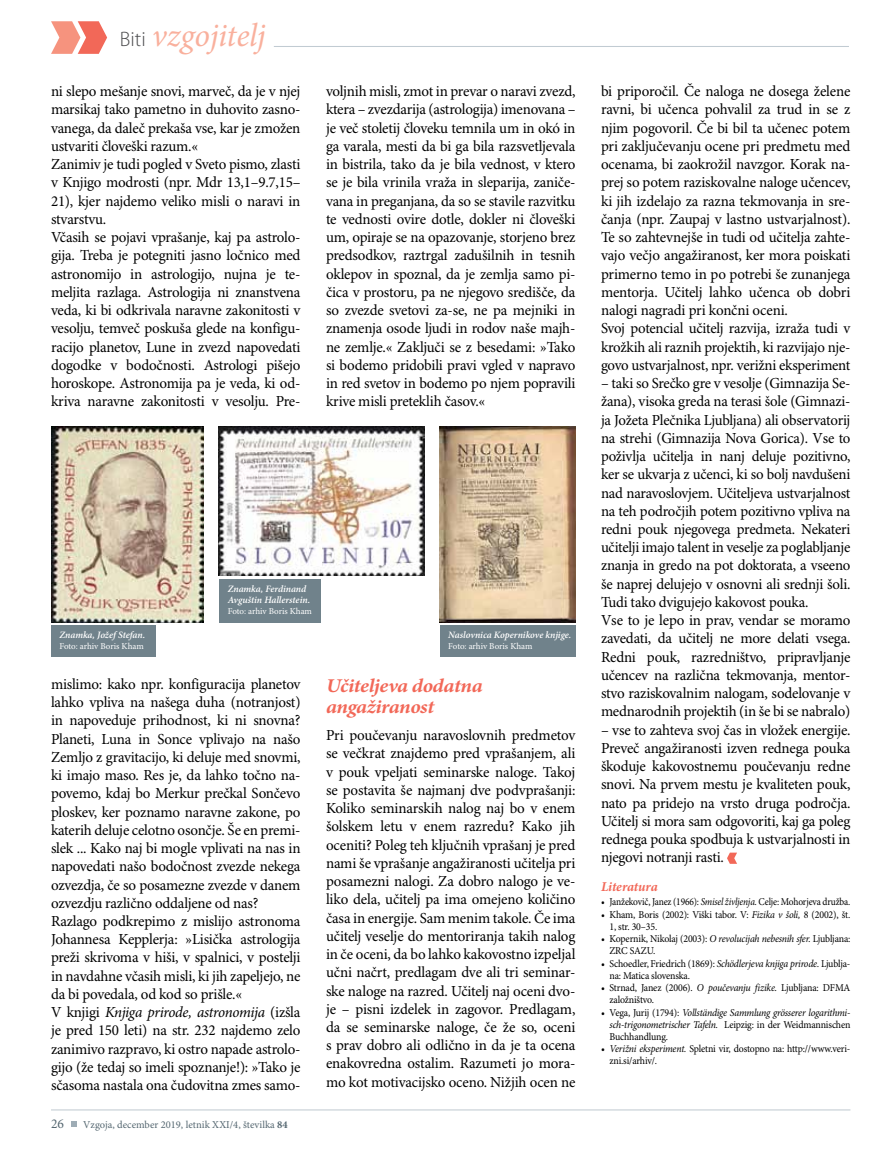
<style>
.page{position:relative;width:893px;height:1149px;background:#fff}
.page>*{position:absolute;margin:0;border:0;box-sizing:border-box;transform-origin:0 0}
.t1{font:italic 33px "Minion Pro";letter-spacing:-.01em;color:#f9b09d}
.t2{font:italic 700 19.5px/21.5px "Minion Pro";letter-spacing:-.02em;color:#f26858;scale:1.08 1}
.t3{font:15.3px/18.1px "Minion Pro";letter-spacing:-.015em;color:#000}
.t4{font:italic 700 13.5px "Minion Pro";letter-spacing:-.01em;color:#f26858}
.t5{font:13.5px "Minion Pro";color:#546670}
.t6{font:10.5px/12px "Minion Pro";letter-spacing:-.015em;color:#000;scale:.94 1}
.t7{font:italic 10.5px/12px "Minion Pro";letter-spacing:-.025em;color:#000;text-align:justify;scale:.94 1}
.t8{font:10.5px "Minion Pro";letter-spacing:-.015em;color:#000;scale:.9 1}
.t9{font:10.5px "Minion Pro";color:#546670}
.t10{font:italic 600 9.75px/10.8px "Minion Pro";letter-spacing:-.01em;color:#fff}
.t11{font:9px "Minion Pro";letter-spacing:-.005em;color:#fff}
.s1{font-family:"Myriad Pro";font-weight:300;font-style:normal;font-size:21px;color:#4d4d4f}
.s2{font-style:italic}
.s3{font-style:normal}
.s4{font-weight:700}
</style>
<div class="page">
<svg style="left:51px;top:21px;width:56px;height:33px"></svg>
<hr style="left:274px;top:46px;width:575px;height:1px;background:#c1cbd2">
<svg style="left:71px;top:1121px;width:5px;height:4px"></svg>
<hr style="left:51px;top:1108px;width:799px;height:2px;background:#c1cbd2">
<img style="left:51px;top:426px;width:153px;height:196px">
<img style="left:219px;top:426px;width:206px;height:149px">
<img style="left:440px;top:426px;width:135px;height:196px">
<svg style="left:727px;top:852px;width:10px;height:11px"></svg>
<div style="left:51px;top:624px;width:104px;height:32px;background:#70828b"></div>
<div style="left:440px;top:624px;width:135px;height:32px;background:#70828b"></div>
<div style="left:219px;top:579px;width:102px;height:43px;background:#70828b"></div>
<h1 class="t1" style="left:120px;top:13px;width:147px"><span class="s1">Biti</span> vzgojitelj</h1>
<p class="t3" style="left:51px;top:83px;width:251px">ni slepo mešanje snovi, marveč, da je v njej marsikaj tako pametno in duhovito zasno&shy;vanega, da daleč prekaša vse, kar je zmožen ustvariti človeški razum.«<br>Zanimiv je tudi pogled v Sveto pismo, zlasti v Knjigo modrosti (npr. Mdr 13,1–9.7,15– 21), kjer najdemo veliko misli o naravi in stvarstvu.<br>Včasih se pojavi vprašanje, kaj pa astrolo&shy;gija. Treba je potegniti jasno ločnico med astronomijo in astrologijo, nujna je te&shy;meljita razlaga. Astrologija ni znanstvena veda, ki bi odkrivala naravne zakonitosti v vesolju, temveč poskuša glede na konfigu&shy;racijo planetov, Lune in zvezd napovedati dogodke v bodočnosti. Astrologi pišejo horoskope. Astronomija pa je veda, ki od&shy;kriva naravne zakonitosti v vesolju. Pre-</p>
<p class="t3" style="left:326px;top:83px;width:251px;text-align:justify">voljnih misli, zmot in prevar o naravi zvezd, ktera – zvezdarija (astrologija) imenovana – je več stoletij človeku temnila um in okó in ga varala, mesti da bi ga bila razsvetljevala in bistrila, tako da je bila vednost, v ktero se je bila vrinila vraža in sleparija, zaniče&shy;vana in preganjana, da so se stavile razvitku te vednosti ovire dotle, dokler ni človeški um, opiraje se na opazovanje, storjeno brez predsodkov, raztrgal zadušilnih in tesnih oklepov in spoznal, da je zemlja samo pi&shy;čica v prostoru, pa ne njegovo središče, da so zvezde svetovi za-se, ne pa mejniki in znamenja osode ljudi in rodov naše majh&shy;ne zemlje.« Zaključi se z besedami: »Tako si bodemo pridobili pravi vgled v napravo in red svetov in bodemo po njem popravili krive misli preteklih časov.«</p>
<p class="t3" style="left:601px;top:83px;width:251px">bi priporočil. Če naloga ne dosega želene ravni, bi učenca pohvalil za trud in se z njim pogovoril. Če bi bil ta učenec potem pri zaključevanju ocene pri predmetu med ocenama, bi zaokrožil navzgor. Korak na&shy;prej so potem raziskovalne naloge učencev, ki jih izdelajo za razna tekmovanja in sre&shy;čanja (npr. Zaupaj v lastno ustvarjalnost).<br>Te so zahtevnejše in tudi od učitelja zahte&shy;vajo večjo angažiranost, ker mora poiskati primerno temo in po potrebi še zunanjega mentorja. Učitelj lahko učenca ob dobri nalogi nagradi pri končni oceni.<br>Svoj potencial učitelj razvija, izraža tudi v krožkih ali raznih projektih, ki razvijajo nje&shy;govo ustvarjalnost, npr. verižni eksperiment</p>
<p class="t3" style="left:601px;top:374px;width:251px">– taki so Srečko gre v vesolje (Gimnazija Se&shy;žana), visoka greda na terasi šole (Gimnazi&shy;ja Jožeta Plečnika Ljubljana) ali observatorij na strehi (Gimnazija Nova Gorica). Vse to poživlja učitelja in nanj deluje pozitivno, ker se ukvarja z učenci, ki so bolj navdušeni nad naravoslovjem. Učiteljeva ustvarjalnost na teh področjih potem pozitivno vpliva na redni pouk njegovega predmeta. Nekateri učitelji imajo talent in veselje za poglabljanje znanja in gredo na pot doktorata, a vseeno še naprej delujejo v osnovni ali srednji šoli.<br>Tudi tako dvigujejo kakovost pouka.<br>Vse to je lepo in prav, vendar se moramo zavedati, da učitelj ne more delati vsega.<br>Redni pouk, razredništvo, pripravljanje učencev na različna tekmovanja, mentor&shy;stvo raziskovalnim nalogam, sodelovanje v mednarodnih projektih (in še bi se nabralo)</p>
<p class="t3" style="left:601px;top:721px;width:251px;text-align:justify">– vse to zahteva svoj čas in vložek energije.<br>Preveč angažiranosti izven rednega pouka škoduje kakovostnemu poučevanju redne snovi. Na prvem mestu je kvaliteten pouk, nato pa pridejo na vrsto druga področja.<br>Učitelj si mora sam odgovoriti, kaj ga poleg rednega pouka spodbuja k ustvarjalnosti in njegovi notranji rasti.</p>
<p class="t4" style="left:601px;top:877px;width:58px">Literatura</p>
<p class="t8" style="left:601px;top:895px;width:279px">• Janžekovič, Janez (1966): <span class="s2">Smisel življenja.</span> Celje: Mohorjeva družba.</p>
<p class="t6" style="left:609px;top:908px;width:258px;text-indent:-9px">• Kham, Boris (2002): Viški tabor. V: <span class="s2">Fizika v šoli,</span> 8 (2002), št.<br>1, str. 30–35.</p>
<p class="t6" style="left:609px;top:933px;width:258px;text-indent:-9px">• Kopernik, Nikolaj (2003): <span class="s2">O revolucijah nebesnih sfer.</span> Ljubljana:<br>ZRC SAZU.</p>
<p class="t6" style="left:609px;top:957px;width:258px;text-indent:-9px">• Schoedler, Friedrich (1869): <span class="s2">Schödlerjeva knjiga prirode.</span> Ljublja&shy;na: Matica slovenska.</p>
<p class="t6" style="left:609px;top:981px;width:258px;text-indent:-9px">• Strnad, Janez (2006). <span class="s2">O poučevanju fizike.</span> Ljubljana: DFMA založništvo.</p>
<p class="t7" style="left:609px;top:1005px;width:258px;text-indent:-9px"><span class="s3">• Vega, Jurij (1794):</span> Vollständige Sammlung grösserer logarithmi&shy;sch-trigonometrischer Tafeln. <span class="s3">Leipzig: in der Weidmannischen Buchhandlung.</span></p>
<p class="t6" style="left:609px;top:1042px;width:258px;text-indent:-9px">• <span class="s2">Verižni eksperiment.</span> Spletni vir, dostopno na: http://www.veri&shy;zni.si/arhiv/.</p>
<p class="t10" style="left:228px;top:584px;width:84px">Znamka, Ferdinand<br>Avguštin Hallerstein.</p>
<p class="t11" style="left:228px;top:605px;width:86px">Foto: arhiv Boris Kham</p>
<p class="t10" style="left:60px;top:630px;width:87px">Znamka, Jožef Stefan.</p>
<p class="t11" style="left:60px;top:640px;width:86px">Foto: arhiv Boris Kham</p>
<p class="t10" style="left:448px;top:630px;width:125px">Naslovnica Kopernikove knjige.</p>
<p class="t11" style="left:448px;top:640px;width:86px">Foto: arhiv Boris Kham</p>
<p class="t3" style="left:51px;top:675px;width:251px">mislimo: kako npr. konfiguracija planetov lahko vpliva na našega duha (notranjost) in napoveduje prihodnost, ki ni snovna?<br>Planeti, Luna in Sonce vplivajo na našo Zemljo z gravitacijo, ki deluje med snovmi, ki imajo maso. Res je, da lahko točno na&shy;povemo, kdaj bo Merkur prečkal Sončevo ploskev, ker poznamo naravne zakone, po katerih deluje celotno osončje. Še en premi&shy;slek ... Kako naj bi mogle vplivati na nas in napovedati našo bodočnost zvezde nekega ozvezdja, če so posamezne zvezde v danem ozvezdju različno oddaljene od nas?<br>Razlago podkrepimo z mislijo astronoma Johannesa Kepplerja: »Lisička astrologija preži skrivoma v hiši, v spalnici, v postelji in navdahne včasih misli, ki jih zapeljejo, ne da bi povedala, od kod so prišle.«<br>V knjigi <span class="s2">Knjiga prirode, astronomija</span> (izšla je pred 150 leti) na str. 232 najdemo zelo zanimivo razpravo, ki ostro napade astrolo&shy;gijo (že tedaj so imeli spoznanje!): »Tako je sčasoma nastala ona čudovitna zmes samo-</p>
<p class="t2" style="left:326px;top:674px;width:147px">Učiteljeva dodatna angažiranost</p>
<p class="t3" style="left:326px;top:726px;width:251px;text-align:justify">Pri poučevanju naravoslovnih predmetov se večkrat znajdemo pred vprašanjem, ali v pouk vpeljati seminarske naloge. Takoj se postavita še najmanj dve podvprašanji:<br>Koliko seminarskih nalog naj bo v enem šolskem letu v enem razredu? Kako jih oceniti? Poleg teh ključnih vprašanj je pred nami še vprašanje angažiranosti učitelja pri posamezni nalogi. Za dobro nalogo je ve&shy;liko dela, učitelj pa ima omejeno količino časa in energije. Sam menim takole. Če ima učitelj veselje do mentoriranja takih nalog in če oceni, da bo lahko kakovostno izpeljal učni načrt, predlagam dve ali tri seminar&shy;ske naloge na razred. Učitelj naj oceni dvo&shy;je – pisni izdelek in zagovor. Predlagam, da se seminarske naloge, če že so, oceni s prav dobro ali odlično in da je ta ocena enakovredna ostalim. Razumeti jo mora&shy;mo kot motivacijsko oceno. Nižjih ocen ne</p>
<p class="t5" style="left:51px;top:1115px;width:14px">26</p>
<p class="t9" style="left:83px;top:1117px;width:206px">Vzgoja, december 2019, letnik XXI/4, številka <span class="s4">84</span></p>
</div>
